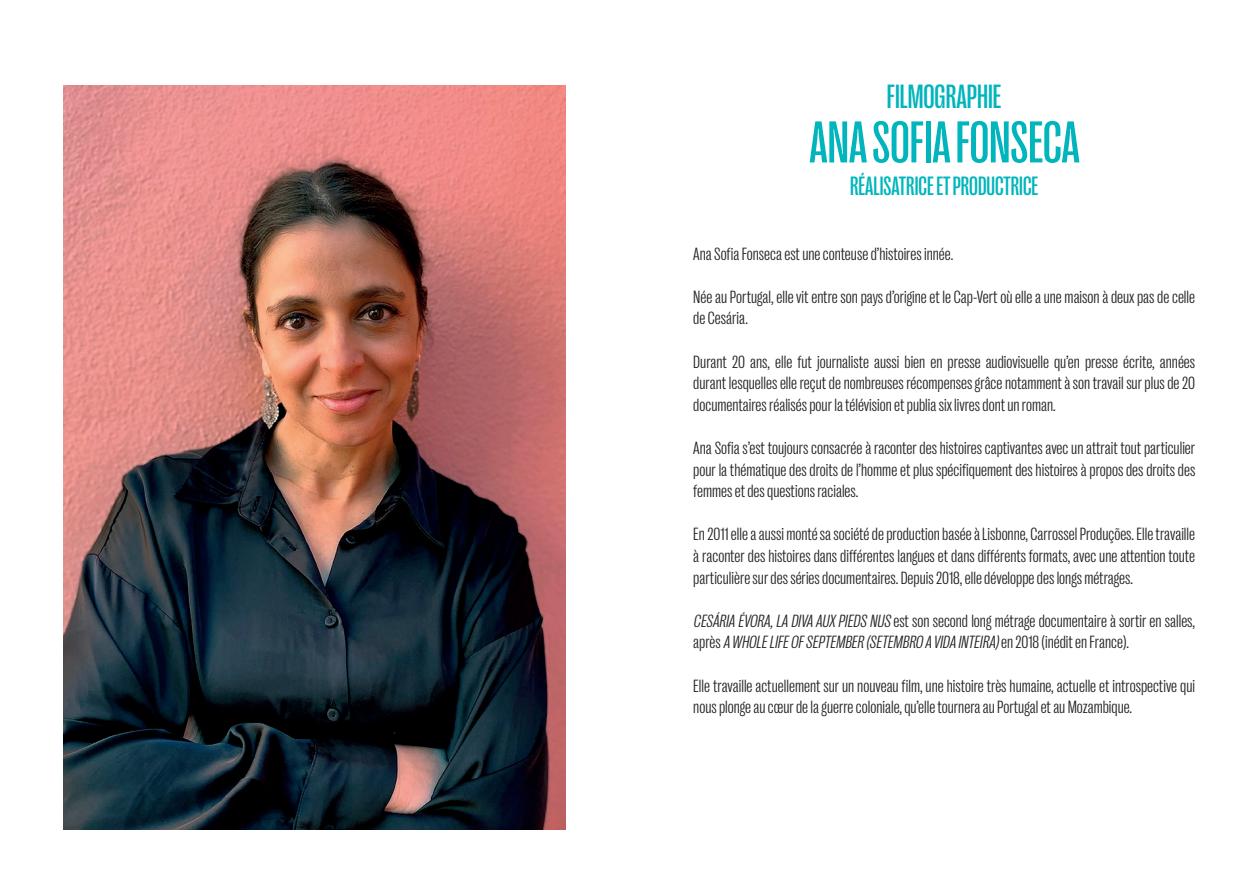
<style>
.page{position:relative;width:1259px;height:893px;background:#fff}
.page>*{position:absolute;margin:0;border:0;box-sizing:border-box;transform-origin:0 0}
.t1{font:500 60px "Right Grotesk Tight";color:#00b5bc}
.t2{font:500 34.2px "Right Grotesk Tight";color:#00b5bc}
.t3{font:500 27px "Right Grotesk Tight";color:#00b5bc}
.t4{font:300 condensed 18px/21.6px "Right Grotesk";color:#231f20}
.s1{font-style:italic}
</style>
<div class="page">
<img style="left:64px;top:85px;width:502px;height:744px">
<h2 class="t2" style="left:887px;top:79px;width:116px">FILMOGRAPHIE</h2>
<h1 class="t1" style="left:809px;top:111px;width:272px">ANA SOFIA FONSECA</h1>
<h3 class="t3" style="left:850px;top:172px;width:190px">RÉALISATRICE ET PRODUCTRICE</h3>
<p class="t4" style="left:693px;top:243px;width:261px">Ana Sofia Fonseca est une conteuse d’histoires innée.</p>
<p class="t4" style="left:693px;top:286px;width:503px">Née au Portugal, elle vit entre son pays d’origine et le Cap-Vert où elle a une maison à deux pas de celle de Cesária.</p>
<p class="t4" style="left:693px;top:351px;width:503px;text-align:justify">Durant 20 ans, elle fut journaliste aussi bien en presse audiovisuelle qu’en presse écrite, années durant lesquelles elle reçut de nombreuses récompenses grâce notamment à son travail sur plus de 20 documentaires réalisés pour la télévision et publia six livres dont un roman.</p>
<p class="t4" style="left:693px;top:437px;width:503px;text-align:justify">Ana Sofia s’est toujours consacrée à raconter des histoires captivantes avec un attrait tout particulier pour la thématique des droits de l’homme et plus spécifiquement des histoires à propos des droits des femmes et des questions raciales.</p>
<p class="t4" style="left:693px;top:524px;width:503px;text-align:justify">En 2011 elle a aussi monté sa société de production basée à Lisbonne, Carrossel Produções. Elle travaille à raconter des histoires dans différentes langues et dans différents formats, avec une attention toute particulière sur des séries documentaires. Depuis 2018, elle développe des longs métrages.</p>
<p class="t4" style="left:693px;top:610px;width:503px"><span class="s1">CESÁRIAÉVORA,LADIVAAUXPIEDS NUS</span> est son second long métrage documentaire à sortir en salles, a p r è s <span class="s1">AWHOLELIFEOFSEPTEMBER(SETEMBRO AVIDAINTEIRA)</span>e n 2 0 1 8 ( i n é d i t e n F r a n c e ) .</p>
<p class="t4" style="left:693px;top:675px;width:503px">Elle travaille actuellement sur un nouveau film, une histoire très humaine, actuelle et introspective qui nous plonge au cœur de la guerre coloniale, qu’elle tournera au Portugal et au Mozambique.</p>
</div>
